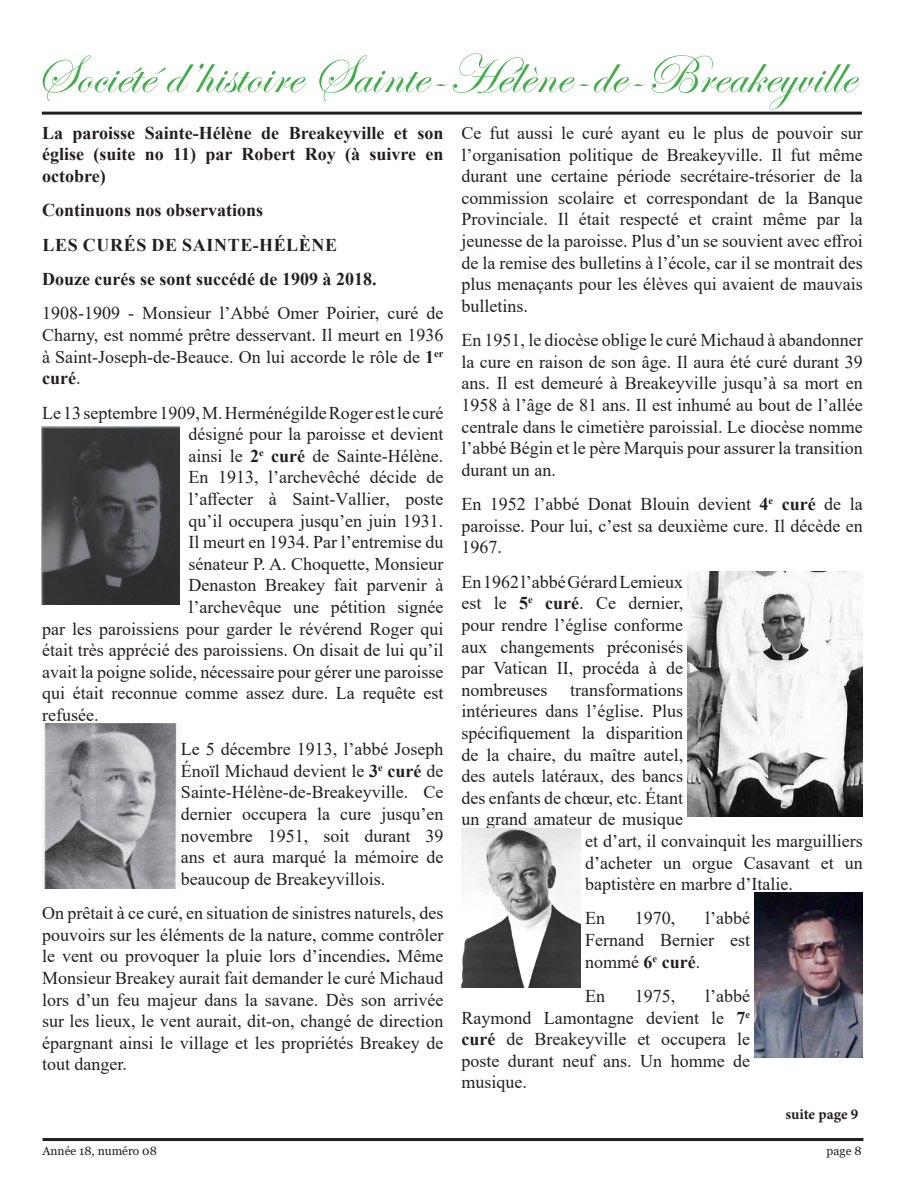
<style>
.page{position:relative;width:918px;height:1188px;background:#fff}
.page>*{position:absolute;margin:0;border:0;box-sizing:border-box;transform-origin:0 0}
.t1{font:55.5px "Edwardian Script ITC";letter-spacing:.01em;color:#40ae49}
.t2{font:18px/21.6px "Times New Roman";color:#231f20;text-align:justify}
.t3{font:700 18px/21.6px "Times New Roman";color:#231f20;text-align:justify}
.t4{font:700 18px "Times New Roman";letter-spacing:.035em;color:#231f20}
.t5{font:700 15px "Minion Pro";color:#231f20}
.t6{font:12px "Georgia";color:#231f20}
.s1{font-weight:700}
</style>
<div class="page">
<hr style="left:43px;top:1138px;width:820px;height:3px;background:#231f20">
<hr style="left:42px;top:112px;width:820px;height:3px;background:#231f20">
<img style="left:41px;top:426px;width:139px;height:179px">
<img style="left:43px;top:724px;width:134px;height:165px">
<img style="left:688px;top:571px;width:175px;height:245px">
<img style="left:461px;top:828px;width:120px;height:160px">
<img style="left:755px;top:893px;width:108px;height:164px">
<p class="t1" style="left:35px;top:45px;width:821px">Société d’histoire Sainte-Hélène-de-Breakeyville</p>
<p class="t3" style="left:42px;top:121px;width:403px">La paroisse Sainte-Hélène de Breakeyville et son église (suite no 11) par Robert Roy (à suivre en octobre)</p>
<p class="t3" style="left:42px;top:199px;width:223px">Continuons nos observations</p>
<p class="t4" style="left:42px;top:232px;width:296px">LES CURÉS DE SAINTE-HÉLÈNE</p>
<p class="t3" style="left:42px;top:268px;width:336px">Douze curés se sont succédé de 1909 à 2018.</p>
<p class="t2" style="left:42px;top:302px;width:403px">1908-1909 - Monsieur l’Abbé Omer Poirier, curé de Charny, est nommé prêtre desservant. Il meurt en 1936 à Saint-Joseph-de-Beauce. On lui accorde le rôle de <span class="s1">1</span><sup>er </sup><span class="s1">curé</span>.</p>
<p class="t2" style="left:42px;top:401px;width:403px">Le 13septembre 1909, M.Herménégilde Roger est le curé</p>
<p class="t2" style="left:188px;top:423px;width:256px">désigné pour la paroisse et devient</p>
<p class="t2" style="left:188px;top:444px;width:256px">ainsi le <span class="s1">2</span><sup>e</sup> <span class="s1">curé</span> de Sainte-Hélène.</p>
<p class="t2" style="left:188px;top:466px;width:256px">En 1913, l’archevêché décide de</p>
<p class="t2" style="left:188px;top:488px;width:256px">l’affecter à Saint-Vallier, poste</p>
<p class="t2" style="left:188px;top:509px;width:256px">qu’il occupera jusqu’en juin 1931.</p>
<p class="t2" style="left:188px;top:531px;width:256px">Il meurt en 1934. Par l’entremise du</p>
<p class="t2" style="left:188px;top:552px;width:256px">sénateur P. A. Choquette, Monsieur</p>
<p class="t2" style="left:188px;top:574px;width:256px">Denaston Breakey fait parvenir à</p>
<p class="t2" style="left:188px;top:596px;width:256px">l’archevêque une pétition signée</p>
<p class="t2" style="left:42px;top:617px;width:403px">par les paroissiens pour garder le révérend Roger qui</p>
<p class="t2" style="left:42px;top:639px;width:403px">était très apprécié des paroissiens. On disait de lui qu’il</p>
<p class="t2" style="left:42px;top:660px;width:403px">avait la poigne solide, nécessaire pour gérer une paroisse</p>
<p class="t2" style="left:42px;top:682px;width:403px">qui était reconnue comme assez dure. La requête est</p>
<p class="t2" style="left:42px;top:704px;width:58px">refusée.</p>
<p class="t2" style="left:181px;top:738px;width:264px">Le 5 décembre 1913, l’abbé Joseph Énoïl Michaud devient le <span class="s1">3</span><sup>e</sup> <span class="s1">curé</span> de Sainte-Hélène-de-Breakeyville. Ce dernier occupera la cure jusqu’en novembre 1951, soit durant 39 ans et aura marqué la mémoire de beaucoup de Breakeyvillois.</p>
<p class="t2" style="left:42px;top:902px;width:403px">On prêtait à ce curé, en situation de sinistres naturels, des pouvoirs sur les éléments de la nature, comme contrôler le vent ou provoquer la pluie lors d’incendies<span class="s1">.</span> Même Monsieur Breakey aurait fait demander le curé Michaud lors d’un feu majeur dans la savane. Dès son arrivée sur les lieux, le vent aurait, dit-on, changé de direction épargnant ainsi le village et les propriétés Breakey de tout danger.</p>
<p class="t2" style="left:461px;top:122px;width:403px">Ce fut aussi le curé ayant eu le plus de pouvoir sur l’organisation politique de Breakeyville. Il fut même durant une certaine période secrétaire-trésorier de la commission scolaire et correspondant de la Banque Provinciale. Il était respecté et craint même par la jeunesse de la paroisse. Plus d’un se souvient avec effroi de la remise des bulletins à l’école, car il se montrait des plus menaçants pour les élèves qui avaient de mauvais bulletins.</p>
<p class="t2" style="left:461px;top:329px;width:403px">En 1951, le diocèse oblige le curé Michaud à abandonner la cure en raison de son âge. Il aura été curé durant 39 ans. Il est demeuré à Breakeyville jusqu’à sa mort en 1958 à l’âge de 81 ans. Il est inhumé au bout de l’allée centrale dans le cimetière paroissial. Le diocèse nomme l’abbé Bégin et le père Marquis pour assurer la transition durant un an.</p>
<p class="t2" style="left:461px;top:493px;width:403px">En 1952 l’abbé Donat Blouin devient <span class="s1">4</span><sup>e</sup> <span class="s1">curé</span> de la paroisse. Pour lui, c’est sa deuxième cure. Il décède en 1967.</p>
<p class="t2" style="left:461px;top:570px;width:223px">En 1962 l’abbé Gérard Lemieux est le <span class="s1">5</span><sup>e</sup> <span class="s1">curé</span>. Ce dernier, pour rendre l’église conforme aux changements préconisés par Vatican II, procéda à de nombreuses</p>
<p class="t2" style="left:570px;top:678px;width:114px">transformations</p>
<p class="t2" style="left:461px;top:700px;width:223px">intérieures dans l’église. Plus</p>
<p class="t2" style="left:461px;top:722px;width:223px">spécifiquement la disparition</p>
<p class="t2" style="left:461px;top:743px;width:223px">de la chaire, du maître autel,</p>
<p class="t2" style="left:461px;top:765px;width:223px">des autels latéraux, des bancs</p>
<p class="t2" style="left:461px;top:786px;width:223px">des enfants de chœur, etc. Étant</p>
<p class="t2" style="left:461px;top:808px;width:223px">un grand amateur de musique</p>
<p class="t2" style="left:585px;top:830px;width:279px">et d’art, il convainquit les marguilliers</p>
<p class="t2" style="left:585px;top:851px;width:279px">d’acheter un orgue Casavant et un</p>
<p class="t2" style="left:585px;top:873px;width:209px">baptistère en marbre d’Italie.</p>
<p class="t2" style="left:585px;top:907px;width:21px">En</p>
<p class="t2" style="left:635px;top:907px;width:42px">1970,</p>
<p class="t2" style="left:585px;top:907px;width:167px;text-indent:120px">l’abbé Fernand Bernier est nommé <span class="s1">6</span><sup>e</sup> <span class="s1">curé</span>.</p>
<p class="t2" style="left:585px;top:985px;width:21px">En</p>
<p class="t2" style="left:635px;top:985px;width:42px">1975,</p>
<p class="t2" style="left:461px;top:985px;width:290px;text-indent:244px">l’abbé Raymond Lamontagne devient le <span class="s1">7</span><sup>e </sup><span class="s1">curé</span> de Breakeyville et occupera le poste durant neuf ans. Un homme de musique.</p>
<p class="t5" style="left:785px;top:1103px;width:75px">suite page 9</p>
<p class="t6" style="left:43px;top:1144px;width:116px">Année 18, numéro 08</p>
<p class="t6" style="left:827px;top:1144px;width:36px">page 8</p>
</div>
